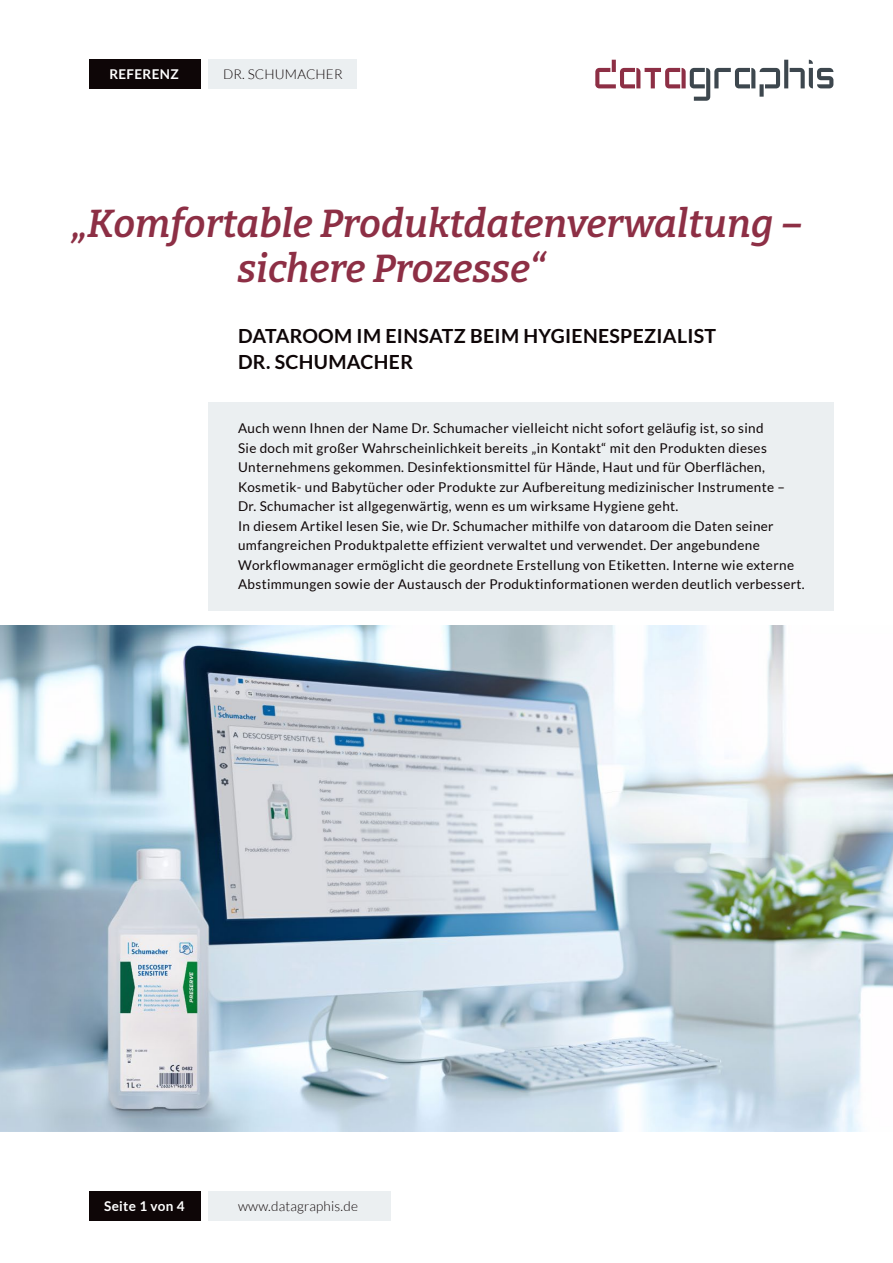
<style>
.page{position:relative;width:893px;height:1263px;background:#fff}
.page>*{position:absolute;margin:0;border:0;box-sizing:border-box;transform-origin:0 0}
.t1{font:italic 600 39px/45px "Bitter";color:#8d2f45}
.t2{font:700 19.5px/25.5px "Lato";letter-spacing:.015em;color:#0e0607}
.t3{font:13.5px/19.5px "Lato";letter-spacing:.025em;color:#0e0607}
.t4{font:300 13.5px "Lato";letter-spacing:.015em;color:#0e0607}
.t5{font:700 13.5px "Lato";letter-spacing:.025em;color:#fff}
</style>
<div class="page">
<div style="left:208px;top:402px;width:625px;height:208px;background:#ebeff1"></div>
<img style="left:0;top:625px;width:893px;height:506px">
<div style="left:208px;top:1191px;width:183px;height:29px;background:#ebeff1"></div>
<div style="left:89px;top:1191px;width:112px;height:29px;background:#0e0607"></div>
<svg style="left:595px;top:60px;width:238px;height:41px"></svg>
<div style="left:208px;top:60px;width:149px;height:29px;background:#ebeff1"></div>
<div style="left:89px;top:60px;width:112px;height:29px;background:#0e0607"></div>
<p class="t5" style="left:109px;top:67px;width:71px">REFERENZ</p>
<p class="t4" style="left:223px;top:67px;width:121px">DR. SCHUMACHER</p>
<h1 class="t1" style="left:237px;top:200px;width:567px;text-indent:-165px">„Komfortable Produktdatenverwaltung – sichere Prozesse“</h1>
<h2 class="t2" style="left:238px;top:323px;width:480px">DATAROOM IM EINSATZ BEIM HYGIENESPEZIALIST<br>DR. SCHUMACHER</h2>
<p class="t3" style="left:238px;top:419px;width:568px">Auch wenn Ihnen der Name Dr. Schumacher vielleicht nicht sofort geläufig ist, so sind<br>Sie doch mit großer Wahrscheinlichkeit bereits „in Kontakt“ mit den Produkten dieses Unternehmens gekommen. Desinfektionsmittel für Hände, Haut und für Oberflächen, Kosmetik- und Babytücher oder Produkte zur Aufbereitung medizinischer Instrumente – Dr. Schumacher ist allgegenwärtig, wenn es um wirksame Hygiene geht.<br>In diesem Artikel lesen Sie, wie Dr. Schumacher mithilfe von dataroom die Daten seiner umfangreichen Produktpalette effizient verwaltet und verwendet. Der angebundene Workflowmanager ermöglicht die geordnete Erstellung von Etiketten. Interne wie externe Abstimmungen sowie der Austausch der Produktinformationen werden deutlich verbessert.</p>
<p class="t5" style="left:104px;top:1198px;width:82px">Seite 1 von 4</p>
<p class="t4" style="left:238px;top:1198px;width:121px">www.datagraphis.de</p>
</div>
